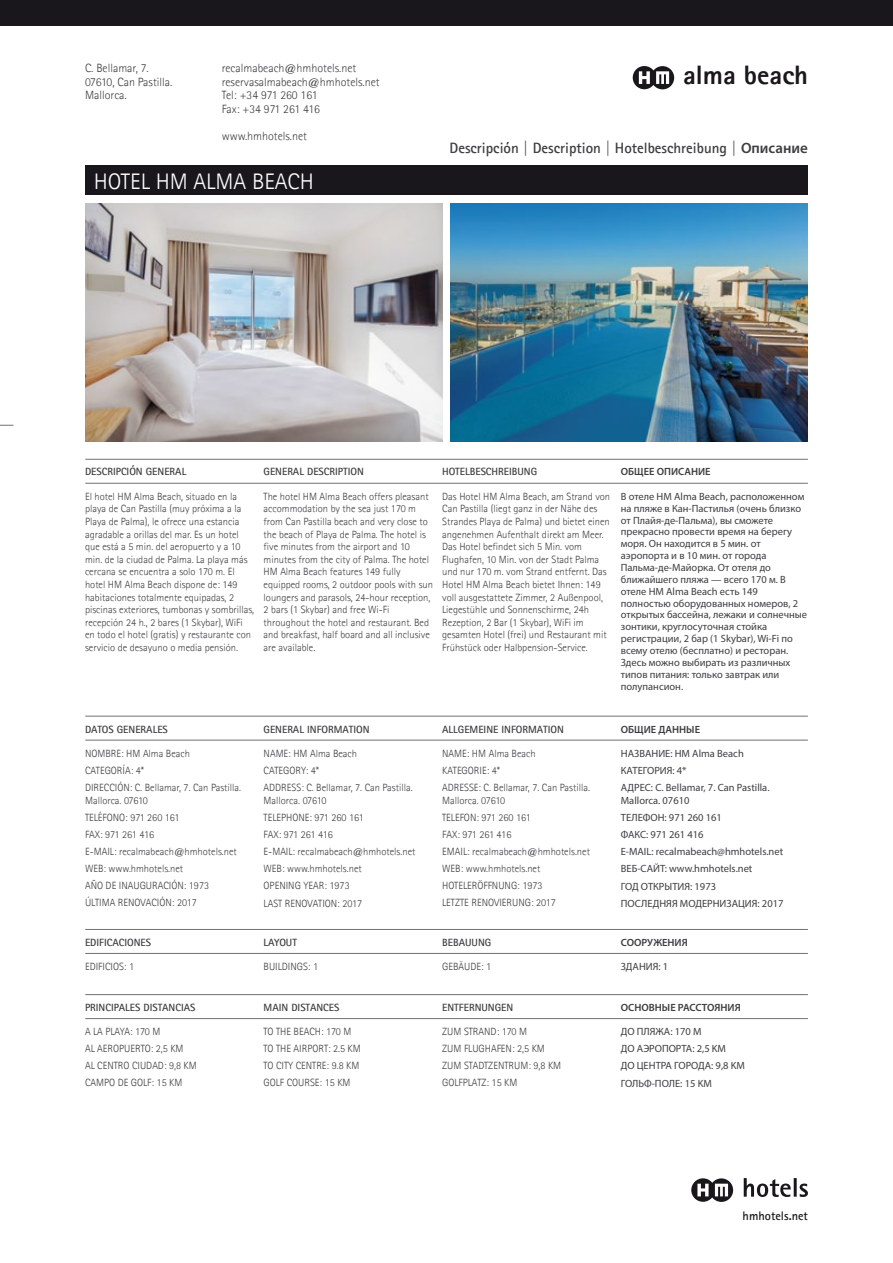
<style>
.page{position:relative;width:893px;height:1263px;background:#fff}
.page>*{position:absolute;margin:0;border:0;box-sizing:border-box;transform-origin:0 0}
.t1{font:800 26.7px "Agfa Rotis Sans Serif";color:#1a171c}
.t2{font:300 22.5px "Agfa Rotis Sans Serif";color:#fff;scale:1.06 1}
.t3{font:700 15px "Agfa Rotis Sans Serif";color:#3e3d40}
.t4{font:700 12.3px "Rotis Sans Serif";color:#1a171c}
.t5{font:300 12px/13.5px "Agfa Rotis Sans Serif";color:#3e3d40}
.t6{font:300 10.5px/12.6px "Agfa Rotis Sans Serif";color:#3e3d40}
.t7{font:10.5px/11.9px "Myriad Pro";color:#3e3d40}
.t8{font:700 10.5px "Agfa Rotis Sans Serif";color:#3e3d40}
.t9{font:600 10.5px "Myriad Pro";color:#3e3d40}
.s1{font-family:"Myriad Pro";font-weight:600}
</style>
<div class="page">
<svg style="left:0;top:425px;width:14px;height:1px"></svg>
<img style="left:451px;top:203px;width:357px;height:238px">
<div style="left:0;top:0;width:893px;height:26px;background:#1a171c"></div>
<svg style="left:691px;top:1178px;width:117px;height:24px"></svg>
<div style="left:85px;top:165px;width:723px;height:30px;background:#1a171c"></div>
<hr style="left:85px;top:483px;width:723px;height:1px;background:#707172">
<hr style="left:85px;top:459px;width:723px;height:1px;background:#707172">
<hr style="left:85px;top:953px;width:723px;height:1px;background:#707172">
<hr style="left:85px;top:929px;width:723px;height:1px;background:#707172">
<hr style="left:85px;top:1018px;width:723px;height:1px;background:#707172">
<hr style="left:85px;top:994px;width:723px;height:1px;background:#707172">
<svg style="left:633px;top:66px;width:41px;height:23px"></svg>
<hr style="left:85px;top:740px;width:723px;height:1px;background:#707172">
<hr style="left:85px;top:716px;width:723px;height:1px;background:#707172">
<img style="left:85px;top:203px;width:357px;height:238px">
<p class="t5" style="left:85px;top:61px;width:89px">C. Bellamar, 7.<br>07610, Can Pastilla.<br>Mallorca.</p>
<p class="t5" style="left:222px;top:61px;width:159px">recalmabeach@hmhotels.net reservasalmabeach@hmhotels.net<br>Tel: +34 971 260 161<br>Fax: +34 971 261 416</p>
<p class="t5" style="left:222px;top:129px;width:87px">www.hmhotels.net</p>
<h2 class="t2" style="left:94px;top:168px;width:209px">HOTEL HM ALMA BEACH</h2>
<h1 class="t1" style="left:683px;top:58px;width:127px">alma beach</h1>
<h3 class="t3" style="left:449px;top:139px;width:360px">Descripción | Description | Hotelbeschreibung | <span class="s1">Описание</span></h3>
<p class="t8" style="left:85px;top:465px;width:103px">DESCRIPCIÓN GENERAL</p>
<p class="t8" style="left:264px;top:465px;width:102px">GENERAL DESCRIPTION</p>
<p class="t8" style="left:442px;top:465px;width:96px">HOTELBESCHREIBUNG</p>
<p class="t9" style="left:621px;top:465px;width:91px">ОБЩЕЕ ОПИСАНИЕ</p>
<p class="t6" style="left:85px;top:490px;width:171px">El hotel HM Alma Beach, situado en la playa de Can Pastilla (muy próxima a la Playa de Palma), le ofrece una estancia agradable a orillas del mar. Es un hotel que está a 5 min. del aeropuerto y a 10 min. de la ciudad de Palma. La playa más cercana se encuentra a solo 170 m. El hotel HM Alma Beach dispone de: 149 habitaciones totalmente equipadas, 2 piscinas exteriores, tumbonas y sombrillas, recepción 24 h., 2 bares (1 Skybar), WiFi en todo el hotel (gratis) y restaurante con servicio de desayuno o media pensión.</p>
<p class="t6" style="left:264px;top:490px;width:171px">The hotel HM Alma Beach offers pleasant accommodation by the sea just 170 m from Can Pastilla beach and very close to the beach of Playa de Palma. The hotel is five minutes from the airport and 10 minutes from the city of Palma. The hotel HM Alma Beach features 149 fully equipped rooms, 2 outdoor pools with sun loungers and parasols, 24-hour reception, 2 bars (1 Skybar) and free Wi-Fi throughout the hotel and restaurant. Bed and breakfast, half board and all inclusive are available.</p>
<p class="t6" style="left:442px;top:490px;width:169px">Das Hotel HM Alma Beach, am Strand von Can Pastilla (liegt ganz in der Nähe des Strandes Playa de Palma) und bietet einen angenehmen Aufenthalt direkt am Meer.<br>Das Hotel befindet sich 5 Min. vom Flughafen, 10 Min. von der Stadt Palma und nur 170 m. vom Strand entfernt. Das Hotel HM Alma Beach bietet Ihnen: 149 voll ausgestattete Zimmer, 2 Außenpool, Liegestühle und Sonnenschirme, 24h Rezeption, 2 Bar (1 Skybar), WiFi im gesamten Hotel (frei) und Restaurant mit Frühstück oder Halbpension-Service.</p>
<p class="t7" style="left:621px;top:490px;width:188px">В отеле HM Alma Beach, расположенном на пляже в Кан-Пастилья (очень близко от Плайя-де-Пальма), вы сможете прекрасно провести время на берегу моря. Он находится в 5 мин. от аэропорта и в 10 мин. от города<br>Пальма-де-Майорка. От отеля до ближайшего пляжа — всего 170 м. В отеле HM Alma Beach есть 149 полностью оборудованных номеров, 2 открытых бассейна, лежаки и солнечные зонтики, круглосуточная стойка регистрации, 2 бар (1 Skybar), Wi-Fi по всему отелю (бесплатно) и ресторан.<br>Здесь можно выбирать из различных типов питания: только завтрак или полупансион.</p>
<p class="t8" style="left:85px;top:723px;width:84px">DATOS GENERALES</p>
<p class="t8" style="left:264px;top:723px;width:107px">GENERAL INFORMATION</p>
<p class="t8" style="left:442px;top:723px;width:123px">ALLGEMEINE INFORMATION</p>
<p class="t9" style="left:621px;top:723px;width:81px">ОБЩИЕ ДАННЫЕ</p>
<p class="t6" style="left:85px;top:745px;width:158px;line-height:17.1px">NOMBRE: HM Alma Beach<br>CATEGORÍA: 4*<br>DIRECCIÓN: C. Bellamar, 7. Can Pastilla.</p>
<p class="t6" style="left:85px;top:792px;width:153px;line-height:17.1px">Mallorca. 07610<br>TELÉFONO: 971 260 161<br>FAX: 971 261 416<br>E-MAIL: recalmabeach@hmhotels.net<br>WEB: www.hmhotels.net<br>AÑO DE INAUGURACIÓN: 1973<br>ÚLTIMA RENOVACIÓN: 2017</p>
<p class="t6" style="left:264px;top:745px;width:151px;line-height:17.1px">NAME: HM Alma Beach<br>CATEGORY: 4*<br>ADDRESS: C. Bellamar, 7. Can Pastilla.</p>
<p class="t6" style="left:264px;top:792px;width:153px;line-height:17.1px">Mallorca. 07610<br>TELEPHONE: 971 260 161<br>FAX: 971 261 416<br>E-MAIL: recalmabeach@hmhotels.net<br>WEB: www.hmhotels.net<br>OPENING YEAR: 1973<br>LAST RENOVATION: 2017</p>
<p class="t6" style="left:442px;top:745px;width:149px;line-height:17.1px">NAME: HM Alma Beach<br>KATEGORIE: 4*<br>ADRESSE: C. Bellamar, 7. Can Pastilla.</p>
<p class="t6" style="left:442px;top:792px;width:149px;line-height:17.1px">Mallorca. 07610<br>TELEFON: 971 260 161<br>FAX: 971 261 416<br>EMAIL: recalmabeach@hmhotels.net<br>WEB: www.hmhotels.net<br>HOTELERÖFFNUNG: 1973<br>LETZTE RENOVIERUNG: 2017</p>
<p class="t7" style="left:621px;top:745px;width:150px;line-height:17.1px">НАЗВАНИЕ: HM Alma Beach<br>КАТЕГОРИЯ: 4*<br>АДРЕС: C. Bellamar, 7. Can Pastilla.</p>
<p class="t7" style="left:621px;top:792px;width:164px;line-height:17.1px">Mallorca. 07610<br>ТЕЛЕФОН: 971 260 161<br>ФАКС: 971 261 416<br>E-MAIL: recalmabeach@hmhotels.net<br>ВЕБ-САЙТ: www.hmhotels.net<br>ГОД ОТКРЫТИЯ: 1973<br>ПОСЛЕДНЯЯ МОДЕРНИЗАЦИЯ: 2017</p>
<p class="t8" style="left:85px;top:935px;width:68px">EDIFICACIONES</p>
<p class="t8" style="left:264px;top:935px;width:35px">LAYOUT</p>
<p class="t8" style="left:442px;top:935px;width:50px">BEBAUUNG</p>
<p class="t9" style="left:621px;top:935px;width:68px">СООРУЖЕНИЯ</p>
<p class="t6" style="left:85px;top:960px;width:51px">EDIFICIOS: 1</p>
<p class="t6" style="left:264px;top:960px;width:56px">BUILDINGS: 1</p>
<p class="t6" style="left:442px;top:960px;width:51px">GEBÄUDE: 1</p>
<p class="t7" style="left:621px;top:960px;width:49px">ЗДАНИЯ: 1</p>
<p class="t8" style="left:85px;top:1000px;width:112px">PRINCIPALES DISTANCIAS</p>
<p class="t8" style="left:264px;top:1000px;width:77px">MAIN DISTANCES</p>
<p class="t8" style="left:442px;top:1000px;width:72px">ENTFERNUNGEN</p>
<p class="t9" style="left:621px;top:1000px;width:121px">ОСНОВНЫЕ РАССТОЯНИЯ</p>
<p class="t6" style="left:85px;top:1023px;width:113px;line-height:17.1px">A LA PLAYA: 170 M<br>AL AEROPUERTO: 2,5 KM<br>AL CENTRO CIUDAD: 9,8 KM<br>CAMPO DE GOLF: 15 KM</p>
<p class="t6" style="left:442px;top:1023px;width:120px;line-height:17.1px">ZUM STRAND: 170 M<br>ZUM FLUGHAFEN: 2,5 KM<br>ZUM STADTZENTRUM: 9,8 KM<br>GOLFPLATZ: 15 KM</p>
<p class="t7" style="left:621px;top:1023px;width:126px;line-height:17.1px">ДО ПЛЯЖА: 170 M<br>ДО АЭРОПОРТА: 2,5 KM<br>ДО ЦЕНТРА ГОРОДА: 9,8 KM<br>ГОЛЬФ-ПОЛЕ: 15 KM</p>
<p class="t6" style="left:264px;top:1023px;width:99px;line-height:17.1px">TO THE BEACH: 170 M<br>TO THE AIRPORT: 2.5 KM<br>TO CITY CENTRE: 9.8 KM<br>GOLF COURSE: 15 KM</p>
<p class="t4" style="left:743px;top:1208px;width:67px">hmhotels.net</p>
</div>
